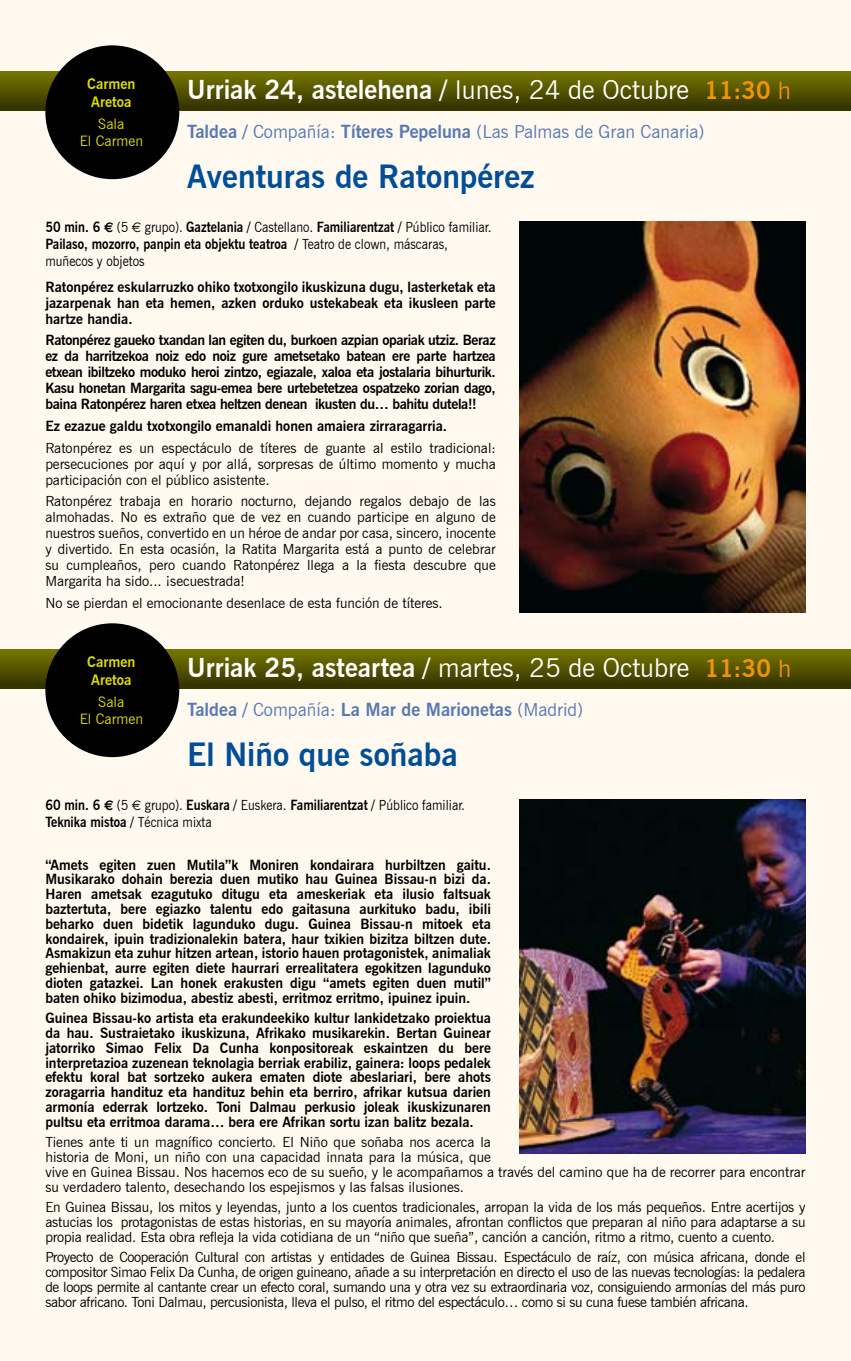
<style>
.page{position:relative;width:851px;height:1361px;background:#fff}
.page>*{position:absolute;margin:0;border:0;box-sizing:border-box;transform-origin:0 0}
.t1{font:700 32px "News Gothic BT";color:#004e98}
.t2{font:700 26px "News Gothic BT";color:#fff}
.t3{font:18px "News Gothic BT";color:#5878b3}
.t4{font:700 18px "News Gothic BT";color:#5878b3}
.t5{font:700 14.4px/17.2px "News Gothic BT";color:#dcda00}
.t6{font:14.4px/17.2px "News Gothic BT";color:#dcda00;text-align:center}
.t7{font:700 14px/14.8px "News Gothic BT";color:#000;text-align:justify}
.t8{font:14px/14.8px "News Gothic BT";color:#000;text-align:justify}
.t9{font:14px/16.8px "News Gothic BT";color:#000;scale:.9 1}
.s1{font-weight:400}
.s2{font-size:24px;color:#f29400}
.s3{font-weight:400;font-size:24px;color:#f29400}
.s4{font-weight:700}
.s5{font-family:"Euro Sans";font-weight:700}
.s6{font-family:"Euro Sans"}
</style>
<div class="page">
<div style="left:0;top:0;width:850px;height:1361px;background:#fff9f0"></div>
<img style="left:519px;top:799px;width:286px;height:354px">
<img style="left:519px;top:222px;width:286px;height:390px">
<div style="left:0;top:649px;width:850px;height:40px;background:linear-gradient(to bottom,#787800,#323100)"></div>
<div style="left:0;top:71px;width:850px;height:40px;background:linear-gradient(to bottom,#787800,#323100)"></div>
<div style="left:45px;top:623px;width:134px;height:134px;background:#000;border-radius:50%"></div>
<div style="left:45px;top:45px;width:134px;height:134px;background:#000;border-radius:50%"></div>
<p class="t5" style="left:87px;top:75px;width:50px">Carmen<br>Aretoa</p>
<p class="t6" style="left:80px;top:115px;width:65px">Sala<br>El Carmen</p>
<h2 class="t2" style="left:187px;top:74px;width:605px">Urriak 24, astelehena / <span class="s1">lunes, 24 de Octubre</span> <span class="s2">11:30</span> <span class="s3">h</span></h2>
<p class="t3" style="left:187px;top:121px;width:518px"><span class="s4">Taldea /</span> Compañía: <span class="s4">Títeres Pepeluna</span> (Las Palmas de Gran Canaria)</p>
<h1 class="t1" style="left:187px;top:157px;width:349px">Aventuras de Ratonpérez</h1>
<p class="t9" style="left:45px;top:219px;width:497px"><span class="s4">50 min. 6</span> <span class="s5">e</span> (5 <span class="s6">e</span> grupo). <span class="s4">Gaztelania /</span> Castellano. <span class="s4">Familiarentzat /</span> Público familiar.<br><span class="s4">Pailaso, mozorro, panpin eta objektu teatroa /</span> Teatro de clown, máscaras, muñecos y objetos</p>
<p class="t7" style="left:45px;top:278px;width:452px;line-height:16px">Ratonpérez eskularruzko ohiko txotxongilo ikuskizuna dugu, lasterketak eta jazarpenak han eta hemen, azken orduko ustekabeak eta ikusleen parte hartze handia.</p>
<p class="t7" style="left:45px;top:332px;width:452px;line-height:16px">Ratonpérez gaueko txandan lan egiten du, burkoen azpian opariak utziz. Beraz ez da harritzekoa noiz edo noiz gure ametsetako batean ere parte hartzea etxean ibiltzeko moduko heroi zintzo, egiazale, xaloa eta jostalaria bihurturik.<br>Kasu honetan Margarita sagu-emea bere urtebetetzea ospatzeko zorian dago, baina Ratonpérez haren etxea heltzen denean ikusten du… bahitu dutela!!</p>
<p class="t7" style="left:45px;top:418px;width:403px">Ez ezazue galdu txotxongilo emanaldi honen amaiera zirraragarria.</p>
<p class="t8" style="left:45px;top:439px;width:452px;line-height:16px">Ratonpérez es un espectáculo de títeres de guante al estilo tradicional: persecuciones por aquí y por allá, sorpresas de último momento y mucha participación con el público asistente.</p>
<p class="t8" style="left:45px;top:493px;width:452px;line-height:16px">Ratonpérez trabaja en horario nocturno, dejando regalos debajo de las almohadas. No es extraño que de vez en cuando participe en alguno de nuestros sueños, convertido en un héroe de andar por casa, sincero, inocente y divertido. En esta ocasión, la Ratita Margarita está a punto de celebrar su cumpleaños, pero cuando Ratonpérez llega a la fiesta descubre que Margarita ha sido... ¡secuestrada!</p>
<p class="t8" style="left:45px;top:595px;width:399px">No se pierdan el emocionante desenlace de esta función de títeres.</p>
<p class="t5" style="left:87px;top:653px;width:50px">Carmen<br>Aretoa</p>
<p class="t6" style="left:80px;top:693px;width:65px">Sala<br>El Carmen</p>
<h2 class="t2" style="left:187px;top:652px;width:605px">Urriak 25, asteartea / <span class="s1">martes, 25 de Octubre</span> <span class="s2">11:30</span> <span class="s3">h</span></h2>
<p class="t4" style="left:187px;top:699px;width:397px">Taldea / <span class="s1">Compañía:</span> La Mar de Marionetas <span class="s1">(Madrid)</span></p>
<h1 class="t1" style="left:187px;top:735px;width:272px">El Niño que soñaba</h1>
<p class="t9" style="left:45px;top:797px;width:467px"><span class="s4">60 min. 6</span> <span class="s5">e</span> (5 <span class="s6">e</span> grupo). <span class="s4">Euskara /</span> Euskera. <span class="s4">Familiarentzat /</span> Público familiar.<br><span class="s4">Teknika mistoa /</span> Técnica mixta</p>
<p class="t7" style="left:45px;top:857px;width:447px">“Amets egiten zuen Mutila”k Moniren kondairara hurbiltzen gaitu.<br>Musikarako dohain berezia duen mutiko hau Guinea Bissau-n bizi da.<br>Haren ametsak ezagutuko ditugu eta ameskeriak eta ilusio faltsuak baztertuta, bere egiazko talentu edo gaitasuna aurkituko badu, ibili beharko duen bidetik lagunduko dugu. Guinea Bissau-n mitoek eta kondairek, ipuin tradizionalekin batera, haur txikien bizitza biltzen dute.<br>Asmakizun eta zuhur hitzen artean, istorio hauen protagonistek, animaliak gehienbat, aurre egiten diete haurrari errealitatera egokitzen lagunduko dioten gatazkei. Lan honek erakusten digu “amets egiten duen mutil” baten ohiko bizimodua, abestiz abesti, erritmoz erritmo, ipuinez ipuin.</p>
<p class="t7" style="left:45px;top:1011px;width:447px">Guinea Bissau-ko artista eta erakundeekiko kultur lankidetzako proiektua da hau. Sustraietako ikuskizuna, Afrikako musikarekin. Bertan Guinear jatorriko Simao Felix Da Cunha konpositoreak eskaintzen du bere interpretazioa zuzenean teknolagia berriak erabiliz, gainera: loops pedalek efektu koral bat sortzeko aukera ematen diote abeslariari, bere ahots zoragarria handituz eta handituz behin eta berriro, afrikar kutsua darien armonía ederrak lortzeko. Toni Dalmau perkusio joleak ikuskizunaren pultsu eta erritmoa darama… bera ere Afrikan sortu izan balitz bezala.</p>
<p class="t8" style="left:45px;top:1135px;width:761px;text-align:left">Tienes ante ti un magnífico concierto. El Niño que soñaba nos acerca la<br>historia de Moni, un niño con una capacidad innata para la música, que<br>vive en Guinea Bissau. Nos hacemos eco de su sueño, y le acompañamos a través del camino que ha de recorrer para encontrar su verdadero talento, desechando los espejismos y las falsas ilusiones.</p>
<p class="t8" style="left:45px;top:1199px;width:761px">En Guinea Bissau, los mitos y leyendas, junto a los cuentos tradicionales, arropan la vida de los más pequeños. Entre acertijos y astucias los protagonistas de estas historias, en su mayoría animales, afrontan conflictos que preparan al niño para adaptarse a su propia realidad. Esta obra refleja la vida cotidiana de un “niño que sueña”, canción a canción, ritmo a ritmo, cuento a cuento.</p>
<p class="t8" style="left:45px;top:1250px;width:761px">Proyecto de Cooperación Cultural con artistas y entidades de Guinea Bissau. Espectáculo de raíz, con música africana, donde el compositor Simao Felix Da Cunha, de origen guineano, añade a su interpretación en directo el uso de las nuevas tecnologías: la pedalera de loops permite al cantante crear un efecto coral, sumando una y otra vez su extraordinaria voz, consiguiendo armonías del más puro sabor africano. Toni Dalmau, percusionista, lleva el pulso, el ritmo del espectáculo… como si su cuna fuese también africana.</p>
</div>
